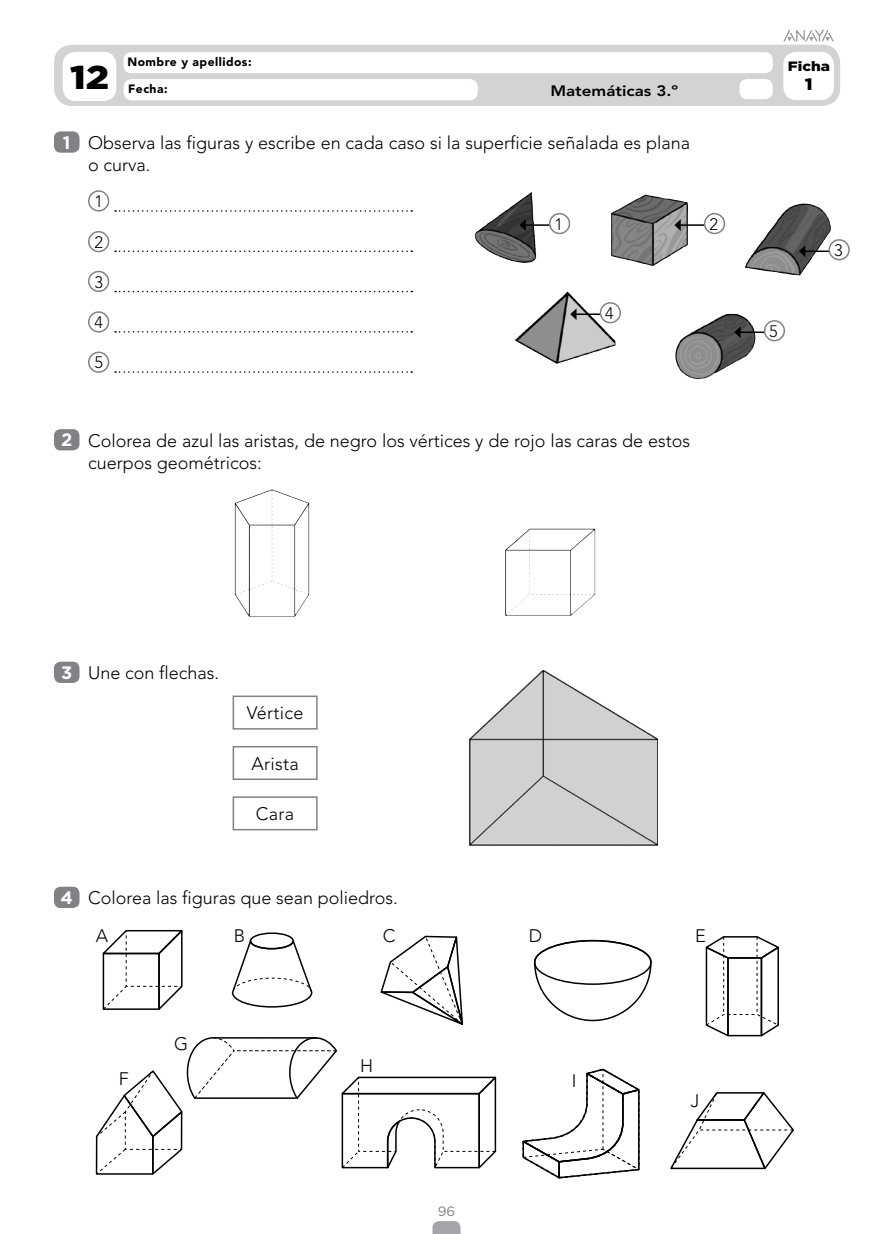
<style>
.page{position:relative;width:893px;height:1234px;background:#fff}
.page>*{position:absolute;margin:0;border:0;box-sizing:border-box;transform-origin:0 0}
.geneNumUniInicio{font:900 33px "Gotham";color:#000;scale:1.13 1}
.nuclTexAct{font:300 18px/22.5px "Avenir LT Std";color:#000}
.nuclTexBase{font:300 18px "Avenir LT Std";color:#000}
.nuclTexAct-2{font:300 18px "Avenir LT Std";letter-spacing:.02em;color:#000}
.t1{font:700 18px "Gotham";color:#fff}
.nuclTexBase-2{font:300 16.5px "Avenir LT Std";color:#000}
.geneTexFichaInicio{font:900 16.5px "Gotham";color:#000;scale:1.13 1}
.geneMateriaInicio{font:800 15px "Avenir LT Std";color:#000;scale:1.13 1}
.geneTexFichaInicio-2{font:900 13.5px "Gotham";color:#000;scale:1.13 1}
.geneFolio{font:13.5px "Gotham";color:#808285}
.geneNombreInicio{font:900 12px "Avenir LT Std";letter-spacing:.04em;color:#000}
.geneFechaInicio{font:900 12px "Avenir LT Std";letter-spacing:.04em;color:#000}
</style>
<div class="page">
<div style="left:54px;top:45px;width:786px;height:61px;background:#d1d3d4;border-radius:18px"></div>
<div style="left:63px;top:52px;width:53px;height:49px;background:#fff;border-radius:13px"></div>
<div style="left:739px;top:79px;width:34px;height:20px;background:#fff;border-radius:8px"></div>
<div style="left:783px;top:52px;width:51px;height:48px;background:#fff;border-radius:13px"></div>
<div style="left:123px;top:79px;width:355px;height:21px;background:#fff;border-radius:9px"></div>
<div style="left:123px;top:52px;width:650px;height:21px;background:#fff;border-radius:8px"></div>
<svg style="left:783px;top:29px;width:51px;height:12px"></svg>
<svg style="left:432px;top:1221px;width:28px;height:12px"></svg>
<div style="left:54px;top:131px;width:26px;height:22px;background:#808285;border-radius:7px"></div>
<div style="left:88px;top:190px;width:21px;height:21px;border:2px solid #808285;border-radius:50%"></div>
<svg style="left:115px;top:210px;width:297px;height:2px"></svg>
<div style="left:88px;top:231px;width:21px;height:21px;border:2px solid #808285;border-radius:50%"></div>
<svg style="left:115px;top:250px;width:297px;height:2px"></svg>
<div style="left:88px;top:271px;width:21px;height:21px;border:2px solid #808285;border-radius:50%"></div>
<svg style="left:115px;top:291px;width:297px;height:1px"></svg>
<div style="left:88px;top:311px;width:21px;height:21px;border:2px solid #808285;border-radius:50%"></div>
<svg style="left:115px;top:331px;width:297px;height:1px"></svg>
<div style="left:88px;top:351px;width:21px;height:22px;border:2px solid #808285;border-radius:50%"></div>
<svg style="left:115px;top:371px;width:297px;height:2px"></svg>
<div style="left:54px;top:429px;width:26px;height:21px;background:#808285;border-radius:7px"></div>
<div style="left:54px;top:661px;width:26px;height:21px;background:#808285;border-radius:7px"></div>
<div style="left:233px;top:695px;width:85px;height:34px;border:2px solid #808285"></div>
<div style="left:233px;top:745px;width:85px;height:34px;border:2px solid #808285"></div>
<div style="left:233px;top:796px;width:85px;height:34px;border:2px solid #808285"></div>
<div style="left:54px;top:886px;width:26px;height:21px;background:#808285;border-radius:7px"></div>
<img style="left:470px;top:670px;width:187px;height:175px">
<img style="left:235px;top:489px;width:74px;height:127px">
<svg style="left:102px;top:929px;width:81px;height:81px"></svg>
<svg style="left:380px;top:935px;width:83px;height:90px"></svg>
<svg style="left:231px;top:932px;width:82px;height:76px"></svg>
<svg style="left:533px;top:942px;width:119px;height:79px"></svg>
<div style="left:534px;top:939px;width:118px;height:45px;border:2px solid #000;border-radius:50%"></div>
<svg style="left:522px;top:1068px;width:118px;height:111px"></svg>
<svg style="left:670px;top:1092px;width:124px;height:78px"></svg>
<hr style="left:697px;top:1119px;width:47px;height:1px;background:#000">
<svg style="left:705px;top:936px;width:74px;height:101px"></svg>
<svg style="left:95px;top:1037px;width:402px;height:138px"></svg>
<img style="left:475px;top:192px;width:61px;height:71px">
<img style="left:611px;top:194px;width:77px;height:72px">
<img style="left:745px;top:204px;width:78px;height:71px">
<img style="left:675px;top:314px;width:81px;height:65px">
<img style="left:515px;top:291px;width:100px;height:72px">
<img style="left:505px;top:528px;width:90px;height:87px">
<hr style="left:525px;top:224px;width:28px;height:2px;background:#000">
<svg style="left:519px;top:219px;width:7px;height:12px"></svg>
<hr style="left:680px;top:224px;width:28px;height:2px;background:#000">
<svg style="left:674px;top:219px;width:7px;height:12px"></svg>
<hr style="left:576px;top:313px;width:27px;height:2px;background:#000">
<svg style="left:570px;top:308px;width:6px;height:12px"></svg>
<hr style="left:740px;top:331px;width:27px;height:2px;background:#000">
<svg style="left:734px;top:326px;width:7px;height:12px"></svg>
<hr style="left:805px;top:250px;width:27px;height:2px;background:#000">
<svg style="left:799px;top:245px;width:6px;height:12px"></svg>
<div style="left:550px;top:214px;width:19px;height:19px;background:#fff;border-radius:50%"></div>
<div style="left:549px;top:213px;width:21px;height:21px;border:2px solid #808285;border-radius:50%"></div>
<div style="left:705px;top:214px;width:19px;height:19px;background:#fff;border-radius:50%"></div>
<div style="left:704px;top:213px;width:21px;height:21px;border:2px solid #808285;border-radius:50%"></div>
<div style="left:600px;top:303px;width:20px;height:19px;background:#fff;border-radius:50%"></div>
<div style="left:600px;top:302px;width:21px;height:21px;border:2px solid #808285;border-radius:50%"></div>
<div style="left:764px;top:320px;width:21px;height:21px;border:2px solid #808285;border-radius:50%"></div>
<div style="left:829px;top:240px;width:20px;height:19px;background:#fff;border-radius:50%"></div>
<div style="left:828px;top:239px;width:22px;height:21px;border:2px solid #808285;border-radius:50%"></div>
<p class="geneNumUniInicio" style="left:70px;top:54px;width:36px">12</p>
<p class="geneNombreInicio" style="left:127px;top:54px;width:126px">Nombre y apellidos:</p>
<p class="geneTexFichaInicio-2" style="left:788px;top:56px;width:39px">Ficha</p>
<p class="geneFechaInicio" style="left:128px;top:82px;width:41px">Fecha:</p>
<p class="geneTexFichaInicio" style="left:805px;top:73px;width:8px">1</p>
<p class="geneMateriaInicio" style="left:550px;top:82px;width:115px">Matemáticas 3.º</p>
<p class="t1" style="left:63px;top:130px;width:9px">1</p>
<p class="nuclTexAct" style="left:88px;top:131px;width:604px">Observa las figuras y escribe en cada caso si la superficie señalada es plana o curva.</p>
<p class="nuclTexBase-2" style="left:95px;top:192px;width:10px">1</p>
<p class="nuclTexBase-2" style="left:95px;top:232px;width:10px">2</p>
<p class="nuclTexBase-2" style="left:95px;top:272px;width:10px">3</p>
<p class="nuclTexBase-2" style="left:95px;top:313px;width:10px">4</p>
<p class="nuclTexBase-2" style="left:95px;top:353px;width:10px">5</p>
<p class="nuclTexBase-2" style="left:554px;top:214px;width:10px">1</p>
<p class="nuclTexBase-2" style="left:709px;top:214px;width:10px">2</p>
<p class="nuclTexBase-2" style="left:605px;top:303px;width:10px">4</p>
<p class="t1" style="left:61px;top:428px;width:13px">2</p>
<p class="nuclTexAct" style="left:88px;top:429px;width:604px">Colorea de azul las aristas, de negro los vértices y de rojo las caras de estos cuerpos geométricos:</p>
<p class="nuclTexBase-2" style="left:769px;top:321px;width:10px">5</p>
<p class="nuclTexBase-2" style="left:834px;top:240px;width:10px">3</p>
<p class="t1" style="left:61px;top:660px;width:13px">3</p>
<p class="nuclTexAct" style="left:88px;top:661px;width:133px">Une con flechas.</p>
<p class="nuclTexAct-2" style="left:247px;top:702px;width:58px">Vértice</p>
<p class="nuclTexAct" style="left:251px;top:752px;width:49px">Arista</p>
<p class="nuclTexAct" style="left:256px;top:802px;width:40px">Cara</p>
<p class="t1" style="left:61px;top:885px;width:14px">4</p>
<p class="nuclTexAct" style="left:88px;top:886px;width:311px">Colorea las figuras que sean poliedros.</p>
<p class="nuclTexBase" style="left:96px;top:925px;width:14px">A</p>
<p class="nuclTexBase" style="left:234px;top:925px;width:13px">B</p>
<p class="nuclTexBase" style="left:383px;top:925px;width:14px">C</p>
<p class="nuclTexBase" style="left:529px;top:925px;width:15px">D</p>
<p class="nuclTexBase" style="left:695px;top:925px;width:12px">E</p>
<p class="nuclTexBase" style="left:119px;top:1068px;width:12px">F</p>
<p class="nuclTexBase" style="left:174px;top:1032px;width:16px">G</p>
<p class="nuclTexBase" style="left:360px;top:1054px;width:14px">H</p>
<p class="geneFolio" style="left:438px;top:1202px;width:19px">96</p>
<p class="nuclTexBase" style="left:572px;top:1069px;width:6px">I</p>
<p class="nuclTexBase" style="left:691px;top:1089px;width:10px">J</p>
</div>
